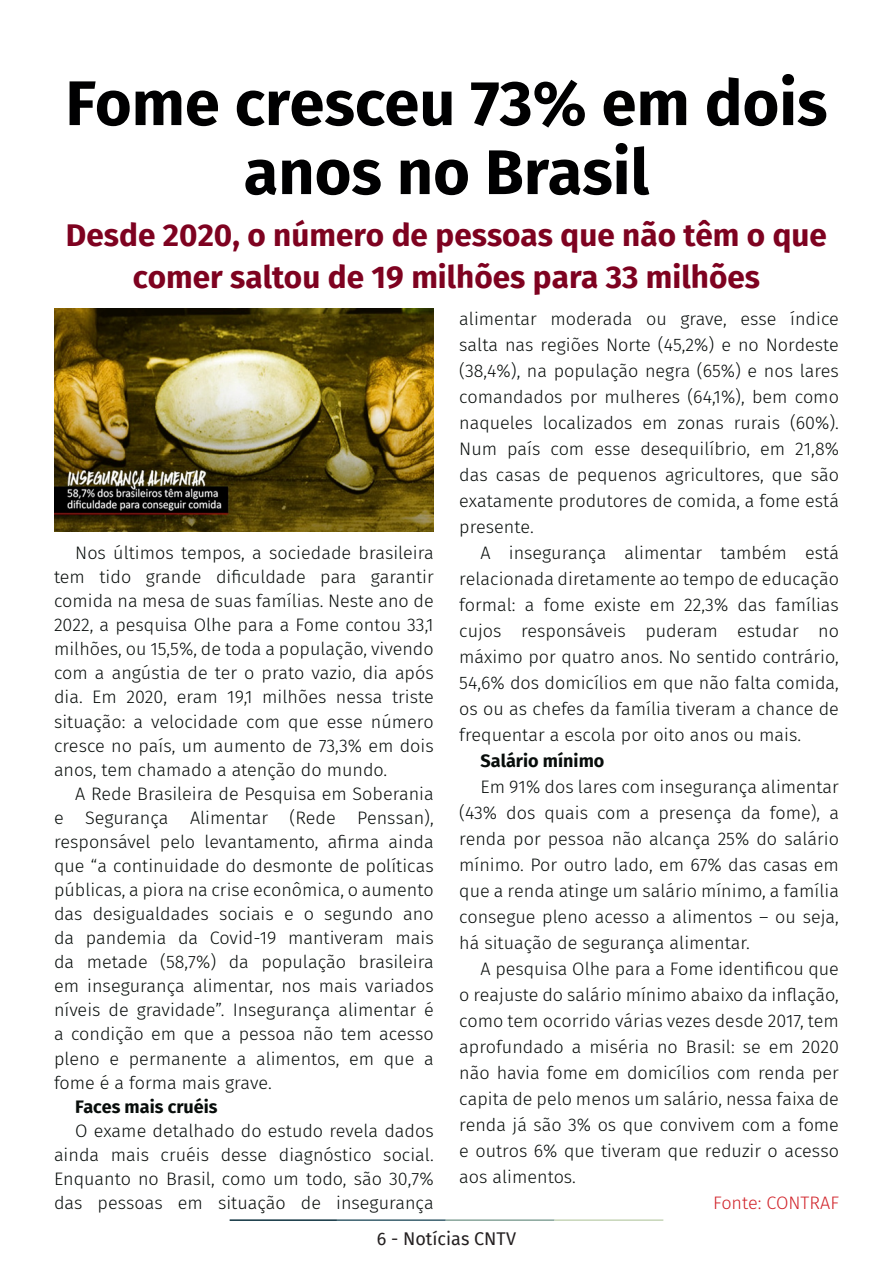
<style>
.page{position:relative;width:893px;height:1263px;background:#fff}
.page>*{position:absolute;margin:0;border:0;box-sizing:border-box;transform-origin:0 0}
.t1{font:700 63px/69px "Fira Sans";color:#000001;text-align:center}
.t2{font:700 31.5px/42px "Fira Sans";color:#7e0220;text-align:center}
.t3{font:300 18px/26px "Fira Sans";color:#080d0b;text-align:justify}
.t4{font:700 18px "Fira Sans";color:#080d0b}
.t5{font:18px "Fira Sans";color:#231f20}
.t6{font:300 18px "Fira Sans";color:#d1232a}
</style>
<div class="page">
<hr style="left:230px;top:1219px;width:107px;height:2px;background:#0e323f">
<hr style="left:337px;top:1219px;width:109px;height:2px;background:#3a5f6d">
<hr style="left:446px;top:1219px;width:109px;height:2px;background:#87a59a">
<hr style="left:555px;top:1219px;width:108px;height:2px;background:#c6d5b7">
<img style="left:54px;top:308px;width:380px;height:223px">
<p class="t1" style="left:65px;top:64px;width:763px">Fome cresceu 73% em dois anos no Brasil</p>
<p class="t2" style="left:66px;top:212px;width:763px">Desde 2020, o número de pessoas que não têm o que comer saltou de 19 milhões para 33 milhões</p>
<p class="t3" style="left:54px;top:541px;width:381px;line-height:24px;text-indent:21px">Nos últimos tempos, a sociedade brasileira tem tido grande dificuldade para garantir comida na mesa de suas famílias. Neste ano de 2022, a pesquisa Olhe para a Fome contou 33,1 milhões, ou 15,5%, de toda a população, vivendo com a angústia de ter o prato vazio, dia após dia. Em 2020, eram 19,1 milhões nessa triste situação: a velocidade com que esse número cresce no país, um aumento de 73,3% em dois anos, tem chamado a atenção do mundo.</p>
<p class="t3" style="left:54px;top:781px;width:381px;line-height:24px;text-indent:21px">A Rede Brasileira de Pesquisa em Soberania e Segurança Alimentar (Rede Penssan), responsável pelo levantamento, afirma ainda que “a continuidade do desmonte de políticas públicas, a piora na crise econômica, o aumento das desigualdades sociais e o segundo ano da pandemia da Covid-19 mantiveram mais da metade (58,7%) da população brasileira em insegurança alimentar, nos mais variados níveis de gravidade”. Insegurança alimentar é a condição em que a pessoa não tem acesso pleno e permanente a alimentos, em que a fome é a forma mais grave.</p>
<p class="t4" style="left:75px;top:1091px;width:144px">Faces mais cruéis</p>
<p class="t3" style="left:54px;top:1118px;width:381px;line-height:24px;text-indent:21px">O exame detalhado do estudo revela dados ainda mais cruéis desse diagnóstico social.<br>Enquanto no Brasil, como um todo, são 30,7% das pessoas em situação de insegurança</p>
<p class="t3" style="left:459px;top:306px;width:381px">alimentar moderada ou grave, esse índice salta nas regiões Norte (45,2%) e no Nordeste (38,4%), na população negra (65%) e nos lares comandados por mulheres (64,1%), bem como naqueles localizados em zonas rurais (60%).<br>Num país com esse desequilíbrio, em 21,8% das casas de pequenos agricultores, que são exatamente produtores de comida, a fome está presente.</p>
<p class="t3" style="left:459px;top:540px;width:381px;text-indent:21px">A insegurança alimentar também está relacionada diretamente ao tempo de educação formal: a fome existe em 22,3% das famílias cujos responsáveis puderam estudar no máximo por quatro anos. No sentido contrário, 54,6% dos domicílios em que não falta comida, os ou as chefes da família tiveram a chance de frequentar a escola por oito anos ou mais.</p>
<p class="t4" style="left:480px;top:746px;width:125px">Salário mínimo</p>
<p class="t3" style="left:459px;top:774px;width:381px;text-indent:21px">Em 91% dos lares com insegurança alimentar (43% dos quais com a presença da fome), a renda por pessoa não alcança 25% do salário mínimo. Por outro lado, em 67% das casas em que a renda atinge um salário mínimo, a família consegue pleno acesso a alimentos – ou seja, há situação de segurança alimentar.</p>
<p class="t3" style="left:459px;top:956px;width:381px;text-indent:21px">A pesquisa Olhe para a Fome identificou que o reajuste do salário mínimo abaixo da inflação, como tem ocorrido várias vezes desde 2017, tem aprofundado a miséria no Brasil: se em 2020 não havia fome em domicílios com renda per capita de pelo menos um salário, nessa faixa de renda já são 3% os que convivem com a fome e outros 6% que tiveram que reduzir o acesso aos alimentos.</p>
<p class="t6" style="left:713px;top:1190px;width:127px">Fonte: CONTRAF</p>
<p class="t5" style="left:377px;top:1225px;width:141px">6 - Notícias CNTV</p>
</div>
